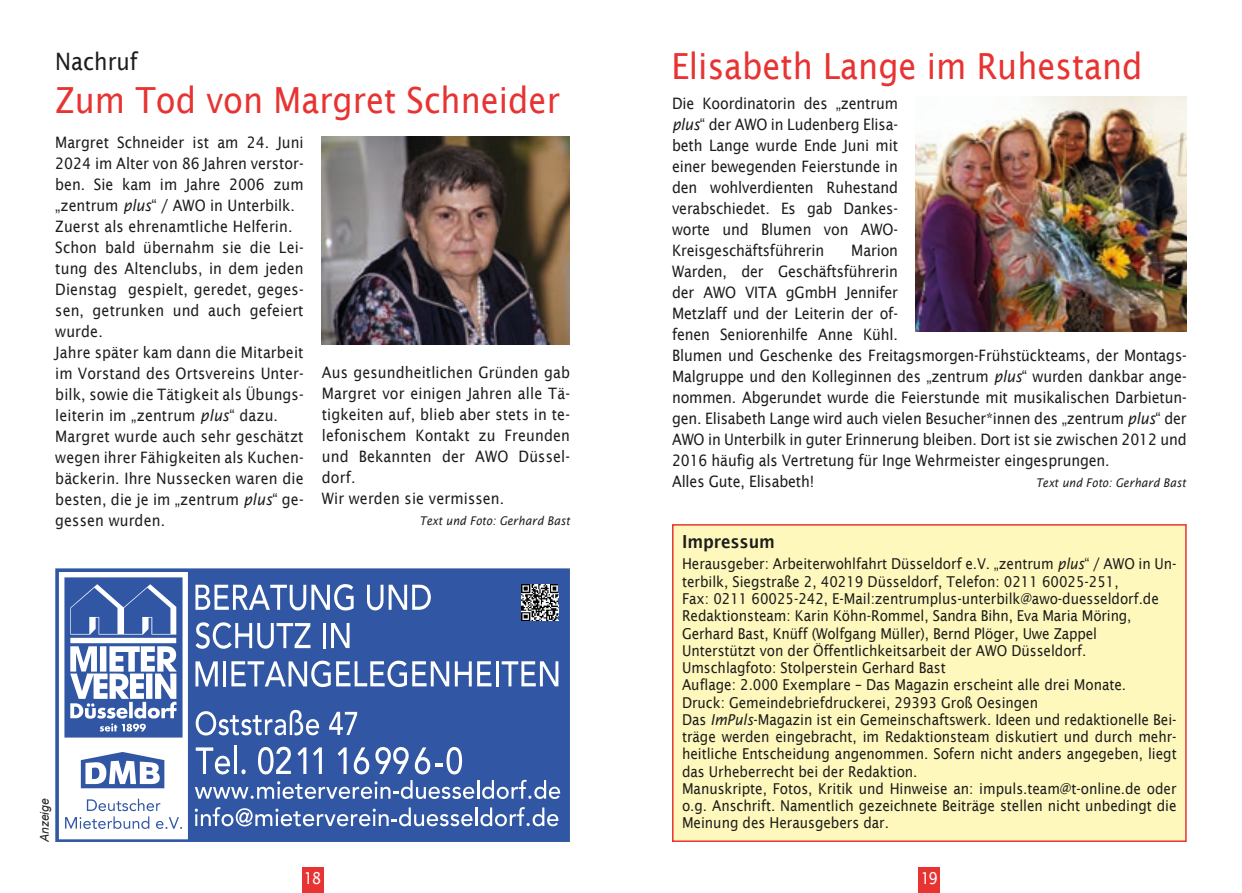
<style>
.page{position:relative;width:1242px;height:893px;background:#fff}
.page>*{position:absolute;margin:0;border:0;box-sizing:border-box;transform-origin:0 0}
.t1{font:36px "Lucida Sans";color:#e73432;scale:.9 1}
.t2{font:24px "Lucida Sans";color:#1d1d1b;scale:.9 1}
.t3{font:600 18px "Lucida Sans";letter-spacing:-.005em;color:#1d1d1b;scale:.9 1}
.t4{font:16.5px "Lucida Sans";color:#fff;scale:.9 1}
.t5{font:15.75px/21px "Lucida Sans";color:#1d1d1b;scale:.9 1}
.t6{font:15px/17.2px "Lucida Sans";letter-spacing:-.005em;color:#1d1d1b;scale:.9 1}
.t7{font:italic 12px "Lucida Sans";letter-spacing:.01em;color:#1d1d1b;scale:.9 1}
.t8{font:italic 12px "Arial";color:#1d1d1b}
.s1{font-style:italic}
</style>
<div class="page">
<div style="left:918px;top:867px;width:22px;height:26px;background:#e73432"></div>
<div style="left:302px;top:867px;width:21px;height:26px;background:#e73432"></div>
<div style="left:673px;top:525px;width:513px;height:316px;background:#fff8bd"></div>
<div style="left:672px;top:524px;width:514px;height:318px;border:2px solid #e73432"></div>
<img style="left:322px;top:136px;width:248px;height:208px">
<img style="left:915px;top:97px;width:271px;height:235px">
<svg style="left:55px;top:568px;width:515px;height:274px"></svg>
<div style="left:188px;top:570px;width:380px;height:271px;background:#3157a4"></div>
<svg style="left:65px;top:799px;width:117px;height:30px"></svg>
<svg style="left:195px;top:584px;width:159px;height:26px"></svg>
<svg style="left:367px;top:585px;width:16px;height:25px"></svg>
<svg style="left:389px;top:585px;width:42px;height:25px"></svg>
<svg style="left:195px;top:622px;width:115px;height:27px"></svg>
<hr style="left:323px;top:623px;width:2px;height:25px;background:#fff">
<svg style="left:331px;top:623px;width:18px;height:25px"></svg>
<svg style="left:195px;top:661px;width:23px;height:25px"></svg>
<hr style="left:223px;top:661px;width:3px;height:25px;background:#fff">
<svg style="left:231px;top:661px;width:218px;height:26px"></svg>
<svg style="left:455px;top:661px;width:36px;height:25px"></svg>
<hr style="left:496px;top:661px;width:2px;height:25px;background:#fff">
<svg style="left:501px;top:661px;width:57px;height:25px"></svg>
<svg style="left:196px;top:710px;width:123px;height:25px"></svg>
<svg style="left:329px;top:712px;width:28px;height:23px"></svg>
<svg style="left:196px;top:747px;width:34px;height:27px"></svg>
<hr style="left:234px;top:746px;width:3px;height:28px;background:#fff">
<svg style="left:241px;top:769px;width:5px;height:5px"></svg>
<svg style="left:258px;top:747px;width:33px;height:27px"></svg>
<svg style="left:297px;top:747px;width:9px;height:27px"></svg>
<svg style="left:313px;top:747px;width:9px;height:27px"></svg>
<svg style="left:338px;top:747px;width:8px;height:27px"></svg>
<svg style="left:354px;top:747px;width:15px;height:27px"></svg>
<svg style="left:375px;top:747px;width:34px;height:27px"></svg>
<svg style="left:415px;top:747px;width:47px;height:27px"></svg>
<svg style="left:195px;top:780px;width:365px;height:19px"></svg>
<svg style="left:195px;top:807px;width:363px;height:19px"></svg>
<img style="left:522px;top:585px;width:36px;height:36px">
<h2 class="t2" style="left:55px;top:47px;width:93px">Nachruf</h2>
<h1 class="t1" style="left:55px;top:79px;width:562px">Zum Tod von Margret Schneider</h1>
<p class="t5" style="left:55px;top:132px;width:277px">Margret Schneider ist am 24. Juni<br>2024 im Alter von 86 Jahren verstor&shy;ben. Sie kam im Jahre 2006 zum „zentrum <span class="s1">plus</span>“ / AWO in Unterbilk.<br>Zuerst als ehrenamtliche Helferin.<br>Schon bald übernahm sie die Lei&shy;tung des Altenclubs, in dem jeden<br>Dienstag gespielt, geredet, geges&shy;sen, getrunken und auch gefeiert wurde.<br>Jahre später kam dann die Mitarbeit im Vorstand des Ortsvereins Unter&shy;bilk, sowie die Tätigkeit als Übungs&shy;leiterin im „zentrum <span class="s1">plus</span>“ dazu.<br>Margret wurde auch sehr geschätzt wegen ihrer Fähigkeiten als Kuchen&shy;bäckerin. Ihre Nussecken waren die besten, die je im „zentrum <span class="s1">plus</span>“ ge&shy;gessen wurden.</p>
<p class="t5" style="left:322px;top:362px;width:277px">Aus gesundheitlichen Gründen gab<br>Margret vor einigen Jahren alle Tä&shy;tigkeiten auf, blieb aber stets in te&shy;lefonischem Kontakt zu Freunden und Bekannten der AWO Düssel&shy;dorf.<br>Wir werden sie vermissen.</p>
<p class="t7" style="left:419px;top:514px;width:168px">Text und Foto: Gerhard Bast</p>
<p class="t8" style="left:37px;top:842px;width:45px;rotate:-90deg">Anzeige</p>
<h1 class="t1" style="left:671px;top:45px;width:525px">Elisabeth Lange im Ruhestand</h1>
<p class="t5" style="left:672px;top:93px;width:253px;text-align:justify">Die Koordinatorin des „zentrum <span class="s1">plus</span>“ der AWO in Ludenberg Elisa&shy;beth Lange wurde Ende Juni mit einer bewegenden Feierstunde in den wohlverdienten Ruhestand verabschiedet. Es gab Dankes&shy;worte und Blumen von AWO-Kreisgeschäftsführerin</p>
<p class="t5" style="left:672px;top:240px;width:573px;text-indent:179px">Marion<br>Warden, der Geschäftsführerin<br>der AWO VITA gGmbH Jennifer<br>Metzlaff und der Leiterin der of-<br>fenen Seniorenhilfe Anne Kühl.<br>Blumen und Geschenke des Freitagsmorgen-Frühstückteams, der Montags-Malgruppe und den Kolleginnen des „zentrum <span class="s1">plus</span>“ wurden dankbar ange&shy;nommen. Abgerundet wurde die Feierstunde mit musikalischen Darbietun&shy;gen. Elisabeth Lange wird auch vielen Besucher*innen des „zentrum <span class="s1">plus</span>“ der AWO in Unterbilk in guter Erinnerung bleiben. Dort ist sie zwischen 2012 und 2016 häufig als Vertretung für Inge Wehrmeister eingesprungen.<br>Alles Gute, Elisabeth!</p>
<p class="t7" style="left:1035px;top:476px;width:168px">Text und Foto: Gerhard Bast</p>
<p class="t3" style="left:682px;top:531px;width:105px">Impressum</p>
<p class="t6" style="left:682px;top:555px;width:551px">Herausgeber: Arbeiterwohlfahrt Düsseldorf e.V. „zentrum <span class="s1">plus</span>“ / AWO in Un&shy;terbilk, Siegstraße 2, 40219 Düsseldorf, Telefon: 0211 60025-251,<br>Fax: 0211 60025-242, E-Mail:zentrumplus-unterbilk@awo-duesseldorf.de Redaktionsteam: Karin Köhn-Rommel, Sandra Bihn, Eva Maria Möring, Gerhard Bast, Knüff (Wolfgang Müller), Bernd Plöger, Uwe Zappel<br>Unterstützt von der Öffentlichkeitsarbeit der AWO Düsseldorf.<br>Umschlagfoto: Stolperstein Gerhard Bast<br>Auflage: 2.000 Exemplare – Das Magazin erscheint alle drei Monate.<br>Druck: Gemeindebriefdruckerei, 29393 Groß Oesingen<br>Das <span class="s1">ImPuls</span>-Magazin ist ein Gemeinschaftswerk. Ideen und redaktionelle Bei&shy;träge werden eingebracht, im Redaktionsteam diskutiert und durch mehr&shy;heitliche Entscheidung angenommen. Sofern nicht anders angegeben, liegt das Urheberrecht bei der Redaktion.<br>Manuskripte, Fotos, Kritik und Hinweise an: impuls.team@t-online.de oder o.g. Anschrift. Namentlich gezeichnete Beiträge stellen nicht unbedingt die Meinung des Herausgebers dar.</p>
<p class="t4" style="left:304px;top:869px;width:21px">18</p>
<p class="t4" style="left:920px;top:869px;width:21px">19</p>
</div>
